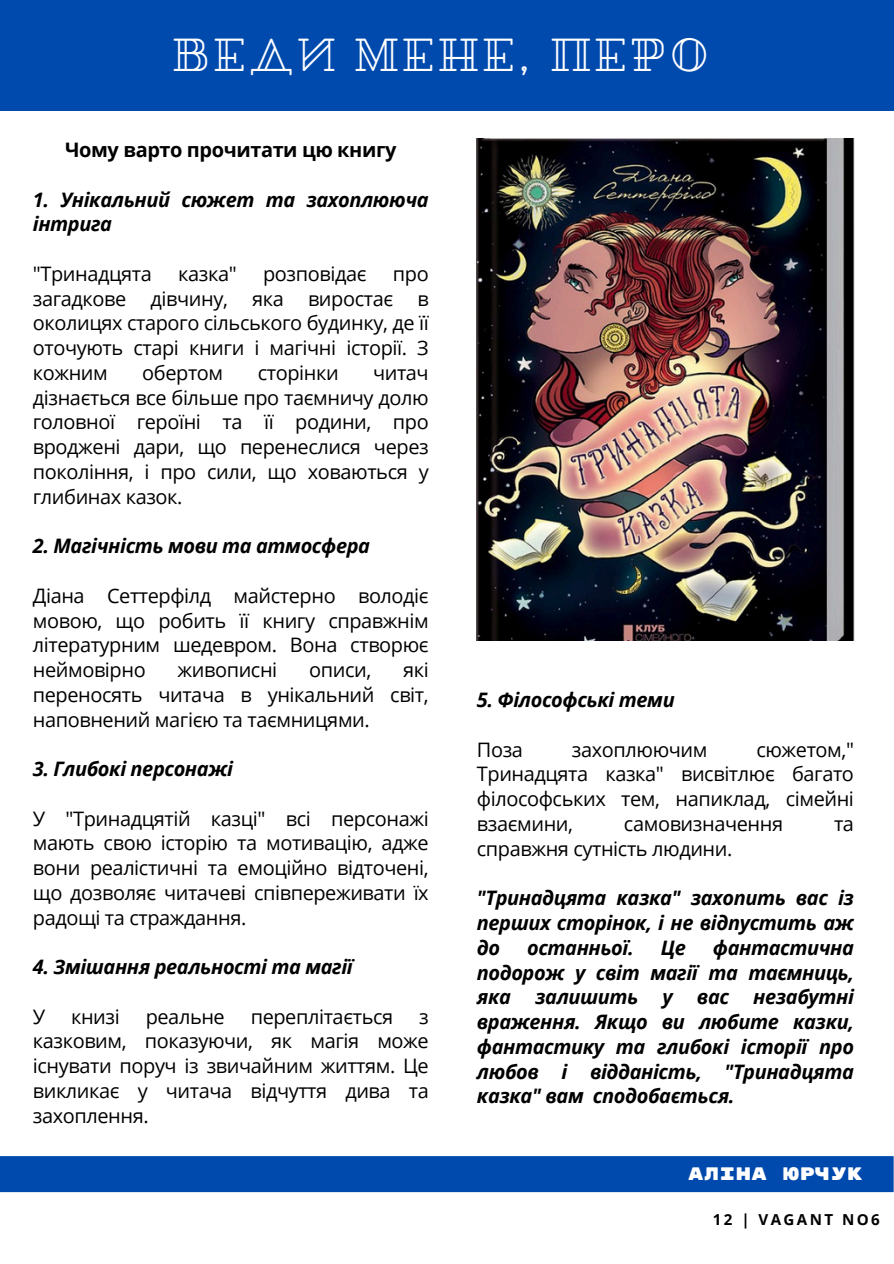
<style>
.page{position:relative;width:894px;height:1264px;background:#fff}
.page>*{position:absolute;margin:0;border:0;box-sizing:border-box;transform-origin:0 0}
.t1{font:45px "Pirou Cyrillic";letter-spacing:.07em;color:#fff}
.t2{font:19.95px/24.8px "Open Sans";letter-spacing:-.02em;color:#000;text-align:justify}
.t3{font:italic 700 19.95px/24.8px "Open Sans";letter-spacing:-.02em;color:#000;text-align:justify}
.t4{font:700 19.95px "Open Sans";letter-spacing:-.02em;color:#000}
.t5{font:18px "Rubik Mono One";letter-spacing:.03em;color:#fff}
.t6{font:700 15.15px "Open Sans";letter-spacing:.16em;color:#000}
</style>
<div class="page">
<div style="left:0;top:1156px;width:893px;height:36px;background:#004aad"></div>
<img style="left:476px;top:139px;width:377px;height:501px">
<div style="left:0;top:0;width:893px;height:110px;background:#004aad"></div>
<h3 class="t1" style="left:172px;top:28px;width:538px">ВЕДИ МЕНЕ, ПЕРО</h3>
<h3 class="t4" style="left:65px;top:136px;width:333px">Чому варто прочитати цю книгу</h3>
<h4 class="t3" style="left:33px;top:186px;width:397px">1. Унікальний сюжет та захоплююча інтрига</h4>
<h3 class="t2" style="left:33px;top:261px;width:120px">"Тринадцята</h3>
<h3 class="t2" style="left:178px;top:261px;width:60px">казка"</h3>
<h3 class="t2" style="left:263px;top:261px;width:105px">розповідає</h3>
<h3 class="t2" style="left:33px;top:261px;width:397px;text-indent:360px">про загадкове дівчину, яка виростає в околицях старого сільського будинку, де її оточують старі книги і магічні історії. З кожним</h3>
<h3 class="t2" style="left:142px;top:360px;width:82px">обертом</h3>
<h3 class="t2" style="left:257px;top:360px;width:82px">сторінки</h3>
<h3 class="t2" style="left:33px;top:360px;width:397px;text-indent:340px">читач дізнається все більше про таємничу долю головної героїні та її родини, про вроджені дари, що перенеслися через покоління, і про сили, що ховаються у глибинах казок.</h3>
<h4 class="t3" style="left:33px;top:533px;width:338px">2. Магічність мови та атмосфера</h4>
<p class="t2" style="left:33px;top:582px;width:397px">Діана Сеттерфілд майстерно володіє мовою, що робить її книгу справжнім літературним шедевром. Вона створює неймовірно</p>
<p class="t2" style="left:33px;top:657px;width:397px;text-indent:370px">які переносять читача в унікальний світ, наповнений магією та таємницями.</p>
<h3 class="t3" style="left:33px;top:756px;width:201px">3. Глибокі персонажі</h3>
<h4 class="t2" style="left:33px;top:805px;width:397px">У "Тринадцятій казці" всі персонажі мають свою історію та мотивацію, адже вони реалістичні та емоційно відточені, що дозволяє читачеві співпереживати їх радощі та страждання.</h4>
<h3 class="t3" style="left:33px;top:954px;width:321px">4. Змішання реальності та магії</h3>
<h2 class="t2" style="left:33px;top:1003px;width:14px">У</h2>
<h2 class="t2" style="left:71px;top:1003px;width:50px">книзі</h2>
<h2 class="t2" style="left:146px;top:1003px;width:81px">реальне</h2>
<h2 class="t2" style="left:251px;top:1003px;width:144px">переплітається</h2>
<p class="t2" style="left:177px;top:657px;width:101px">живописні</p>
<p class="t2" style="left:309px;top:657px;width:64px">описи,</p>
<h2 class="t2" style="left:33px;top:1003px;width:397px;text-indent:386px">з казковим, показуючи, як магія може існувати поруч із звичайним життям. Це викликає у читача відчуття дива та захоплення.</h2>
<h4 class="t3" style="left:476px;top:687px;width:199px">5. Філософські теми</h4>
<h3 class="t2" style="left:476px;top:736px;width:48px">Поза</h3>
<h3 class="t2" style="left:571px;top:736px;width:137px">захоплюючим</h3>
<h3 class="t2" style="left:476px;top:736px;width:378px;text-indent:279px">сюжетом," Тринадцята казка" висвітлює багато філософських тем, напиклад, сімейні взаємини,</h3>
<h3 class="t2" style="left:623px;top:810px;width:161px">самовизначення</h3>
<h3 class="t2" style="left:833px;top:810px;width:21px">та</h3>
<h3 class="t2" style="left:476px;top:835px;width:257px">справжня сутність людини.</h3>
<h4 class="t3" style="left:476px;top:885px;width:378px">"Тринадцята казка" захопить вас із перших сторінок, і не відпустить аж до</h4>
<h4 class="t3" style="left:476px;top:934px;width:378px;text-indent:236px">фантастична подорож у світ магії та таємниць, яка залишить у вас незабутні враження. Якщо ви любите казки, фантастику та глибокі історії про любов і відданість, "Тринадцята казка" вам сподобається.</h4>
<h4 class="t3" style="left:527px;top:934px;width:108px">останньої.</h4>
<h4 class="t3" style="left:660px;top:934px;width:27px">Це</h4>
<h1 class="t5" style="left:688px;top:1162px;width:175px">АЛІНА ЮРЧУК</h1>
<p class="t6" style="left:712px;top:1209px;width:168px">12 | VAGANT NO6</p>
</div>
